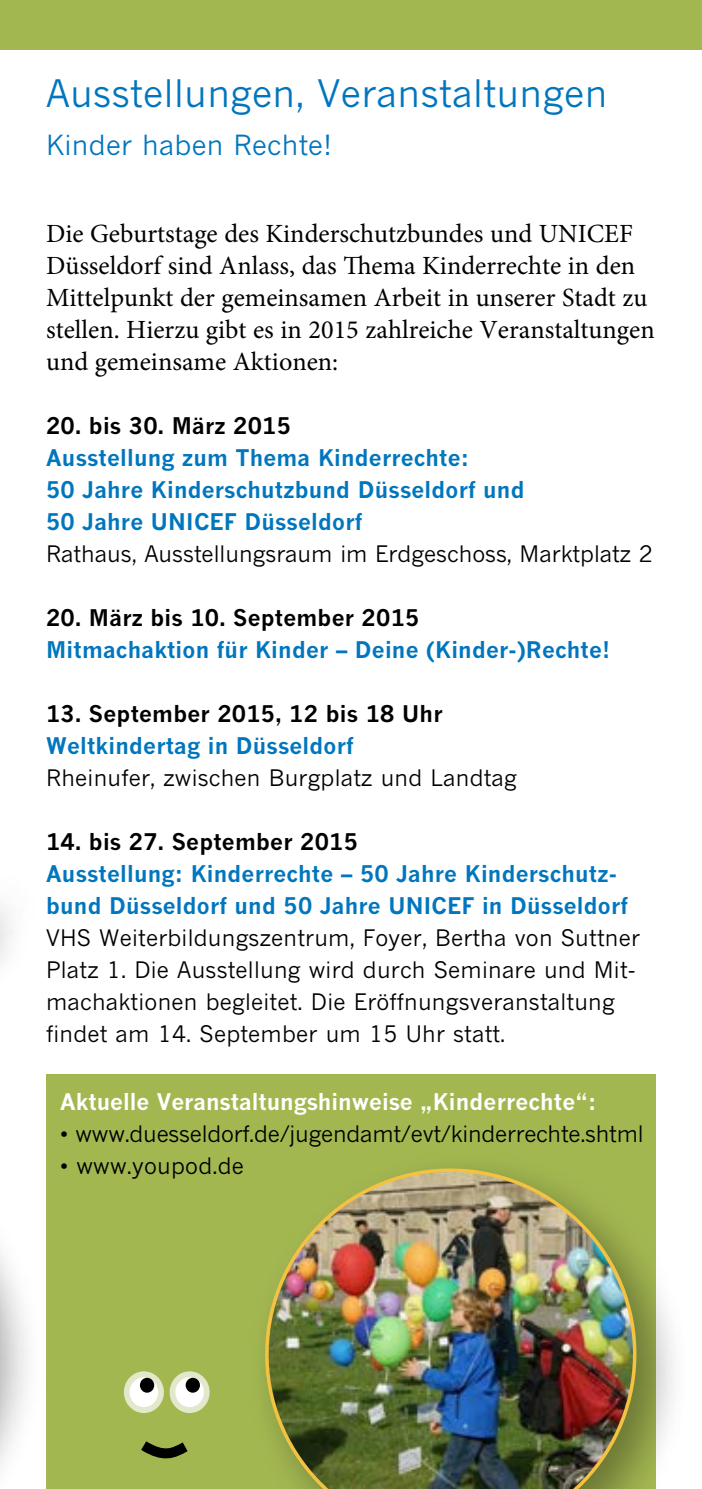
<style>
.page{position:relative;width:702px;height:1489px;background:#fff}
.page>*{position:absolute;margin:0;border:0;box-sizing:border-box;transform-origin:0 0}
.H3_Head{font:37.5px "News Gothic CE";letter-spacing:.01em;color:#0076be}
.H3_Head-2{font:27.5px "News Gothic CE";letter-spacing:.01em;color:#0076be}
.P_Text{font:26.25px/32px "Minion Pro";color:#000}
.P_Info-Text{font:22.5px/32px "News Gothic CE";letter-spacing:.01em;color:#000}
.H4_Head{font:700 22.5px/32px "News Gothic CE";letter-spacing:.01em;color:#0076be}
.P_Hervorhebung{font:700 22.5px "News Gothic CE";letter-spacing:.01em;color:#000}
.P_Info-Text-2{font:22.5px "News Gothic CE";letter-spacing:-.01em;color:#000}
.P_Info-Text-3{font:700 22.5px "News Gothic CE";color:#fff}
</style>
<div class="page">
<svg style="left:0;top:905px;width:3px;height:57px"></svg>
<div style="left:46px;top:1074px;width:610px;height:414px;background:#a3b751"></div>
<div style="left:0;top:0;width:702px;height:50px;background:#a3b751"></div>
<div style="left:124px;top:1371px;width:40px;height:41px;background:#e2e8cc;border-radius:50%"></div>
<div style="left:170px;top:1371px;width:40px;height:41px;background:#e2e8cc;border-radius:50%"></div>
<div style="left:130px;top:1377px;width:28px;height:29px;background:#fff;border-radius:50%"></div>
<div style="left:175px;top:1377px;width:29px;height:29px;background:#fff;border-radius:50%"></div>
<div style="left:140px;top:1377px;width:14px;height:15px;background:#000;border-radius:50%"></div>
<div style="left:186px;top:1377px;width:14px;height:15px;background:#000;border-radius:50%"></div>
<svg style="left:141px;top:1441px;width:47px;height:16px"></svg>
<div style="left:245px;top:1148px;width:446px;height:340px;background:#000;opacity:.35"></div>
<img style="left:252px;top:1155px;width:397px;height:333px">
<div style="left:0;top:1118px;width:45px;height:370px;background:#000;opacity:.35"></div>
<svg style="left:0;top:1126px;width:2px;height:362px"></svg>
<h4 class="H3_Head" style="left:46px;top:71px;width:563px">Ausstellungen, Veranstaltungen</h4>
<h4 class="H3_Head-2" style="left:46px;top:128px;width:287px">Kinder haben Rechte!</h4>
<p class="P_Text" style="left:46px;top:217px;width:610px">Die Geburtstage des Kinderschutzbundes und UNICEF Düsseldorf sind Anlass, das Thema Kinderrechte in den Mittelpunkt der gemeinsamen Arbeit in unserer Stadt zu stellen. Hierzu gibt es in 2015 zahlreiche Veranstaltungen und gemeinsame Aktionen:</p>
<p class="P_Hervorhebung" style="left:46px;top:410px;width:246px">20. bis 30. März 2015</p>
<h3 class="H4_Head" style="left:46px;top:441px;width:424px">Ausstellung zum Thema Kinderrechte:</h3>
<h3 class="H4_Head" style="left:46px;top:473px;width:480px">50 Jahre Kinderschutzbund Düsseldorf und</h3>
<h3 class="H4_Head" style="left:46px;top:505px;width:317px">50 Jahre UNICEF Düsseldorf</h3>
<p class="P_Info-Text" style="left:46px;top:537px;width:608px">Rathaus, Ausstellungsraum im Erdgeschoss, Marktplatz 2</p>
<p class="P_Hervorhebung" style="left:46px;top:602px;width:375px">20. März bis 10. September 2015</p>
<h3 class="H4_Head" style="left:46px;top:633px;width:566px">Mitmachaktion für Kinder – Deine (Kinder-)Rechte!</h3>
<p class="P_Hervorhebung" style="left:46px;top:698px;width:398px">13. September 2015, 12 bis 18 Uhr</p>
<h3 class="H4_Head" style="left:46px;top:729px;width:309px">Weltkindertag in Düsseldorf</h3>
<p class="P_Info-Text" style="left:46px;top:761px;width:472px">Rheinufer, zwischen Burgplatz und Landtag</p>
<p class="P_Hervorhebung" style="left:46px;top:826px;width:313px">14. bis 27. September 2015</p>
<h3 class="H4_Head" style="left:46px;top:857px;width:583px">Ausstellung: Kinderrechte – 50 Jahre Kinderschutz&shy;bund Düsseldorf und 50 Jahre UNICEF in Düsseldorf</h3>
<p class="P_Info-Text" style="left:46px;top:921px;width:595px">VHS Weiterbildungszentrum, Foyer, Bertha von Suttner Platz 1. Die Ausstellung wird durch Seminare und Mit&shy;machaktionen begleitet. Die Eröffnungsveranstaltung findet am 14. September um 15 Uhr statt.</p>
<p class="P_Info-Text-3" style="left:60px;top:1087px;width:537px">Aktuelle Veranstaltungshinweise „Kinderrechte“:</p>
<p class="P_Info-Text-2" style="left:60px;top:1120px;width:585px">• www.duesseldorf.de/jugendamt/evt/kinderrechte.shtml</p>
<p class="P_Info-Text" style="left:60px;top:1149px;width:185px">• www.youpod.de</p>
</div>
